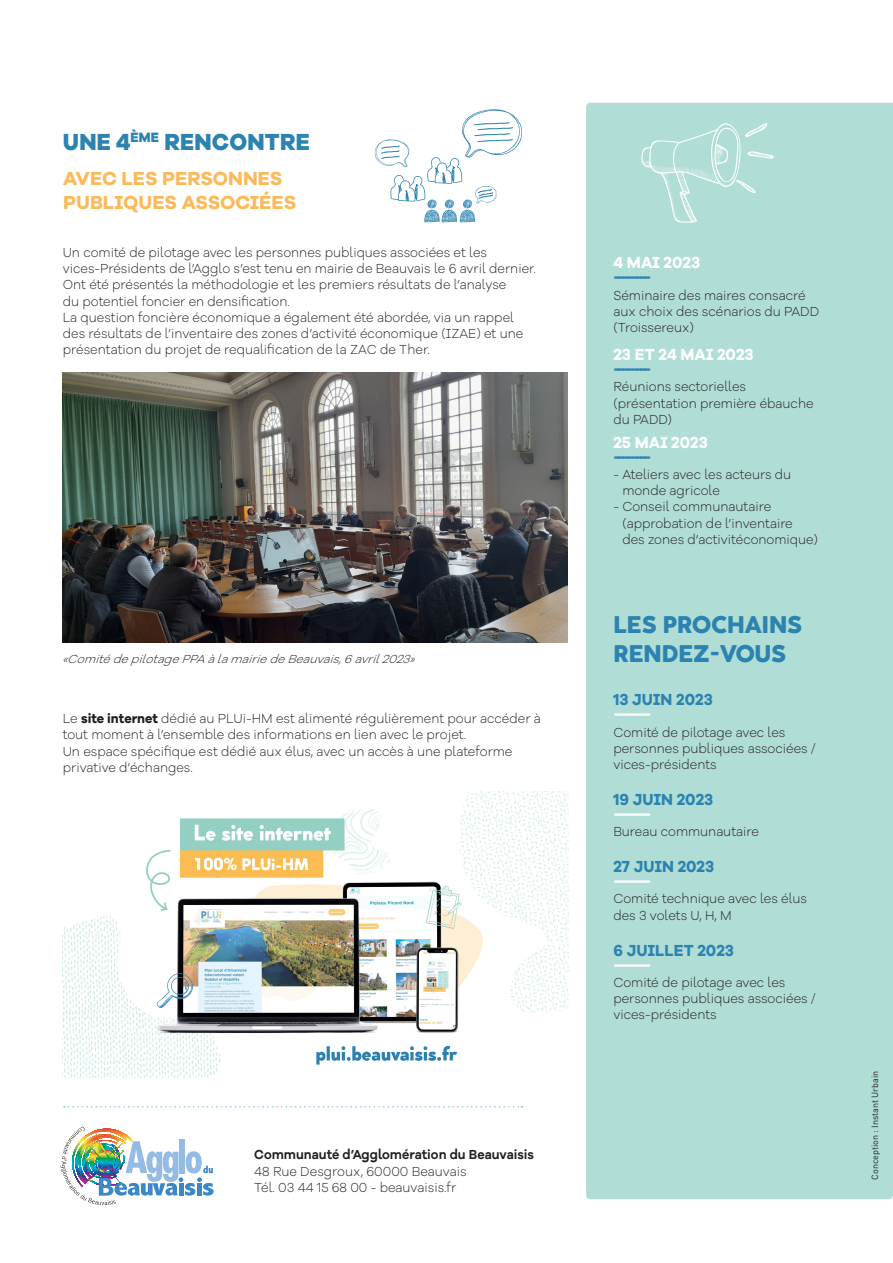
<style>
.page{position:relative;width:893px;height:1263px;background:#fff}
.page>*{position:absolute;margin:0;border:0;box-sizing:border-box;transform-origin:0 0}
.t1{font:800 24px/28.8px "Cocogoose Classic Trial";color:#2c83b0}
.t2{font:800 24px "Galano Grotesque Alt";letter-spacing:.01em;color:#2c83b0;scale:.95 1}
.t3{font:700 19.5px/23.4px "Galano Grotesque Alt";color:#fcb958}
.t4{font:700 16.5px "Galano Grotesque Alt";letter-spacing:.005em;color:#2c83b0;scale:.95 1}
.t5{font:700 16.5px "Galano Grotesque Alt";color:#fff;scale:.95 1}
.t6{font:300 13.5px/16.2px "Galano Grotesque Alt";color:#231f20;scale:.95 1}
.t7{font:italic 300 12px "Galano Grotesque Alt";color:#231f20}
.t8{font:9px "DINOT";color:#231f20}
.s1{font-style:inherit}
.s2{font-weight:700}
.s3{font-weight:600}
</style>
<div class="page">
<div style="left:586px;top:103px;width:307px;height:1096px;background:#b0ddd5"></div>
<svg style="left:60px;top:1127px;width:154px;height:78px"></svg>
<svg style="left:641px;top:115px;width:135px;height:108px;background:#b6dfd8"></svg>
<svg style="left:64px;top:1106px;width:458px;height:1px"></svg>
<svg style="left:374px;top:109px;width:149px;height:114px"></svg>
<img style="left:63px;top:792px;width:505px;height:286px">
<img style="left:62px;top:372px;width:506px;height:270px">
<p class="t2" style="left:63px;top:126px;width:262px">UNE 4<sup>ÈME</sup> RENCONTRE</p>
<p class="t3" style="left:63px;top:166px;width:235px">AVEC LES PERSONNES<br>PUBLIQUES ASSOCI<span class="s1">É</span>ES</p>
<p class="t6" style="left:63px;top:244px;width:500px">Un comité de pilotage avec les personnes publiques associées et les vices-Présidents de l’Agglo s’est tenu en mairie de Beauvais le 6 avril dernier.<br>Ont été présentés la méthodologie et les premiers résultats de l’analyse<br>du potentiel foncier en densification.<br>La question foncière économique a également été abordée, via un rappel des résultats de l’inventaire des zones d’activité économique (IZAE) et une présentation du projet de requalification de la ZAC de Ther.</p>
<p class="t7" style="left:62px;top:651px;width:358px">«ComitédepilotagePPAàlamairiedeBeauvais,6avril2023»</p>
<p class="t6" style="left:63px;top:710px;width:505px">Le <span class="s2">site internet</span> dédié au PLUi-HM est alimenté régulièrement pour accéder à tout moment à l’ensemble des informations en lien avec le projet.<br>Un espace spécifique est dédié aux élus, avec un accès à une plateforme privative d’échanges.</p>
<p class="t6" style="left:254px;top:1146px;width:296px"><span class="s3">Communauté d’Agglomération du Beauvaisis<br></span>48 Rue Desgroux, 60000 Beauvais<br>Tél. 03 44 15 68 00 - beauvaisis.fr</p>
<p class="t5" style="left:613px;top:252px;width:93px">4 MAI 2023</p>
<p class="t4" style="left:613px;top:267px;width:41px">--------</p>
<p class="t6" style="left:613px;top:286px;width:218px">Séminaire des maires consacré aux choix des scénarios du PADD (Troissereux)</p>
<p class="t5" style="left:613px;top:344px;width:149px">23 ET 24 MAI 2023</p>
<p class="t4" style="left:613px;top:359px;width:41px">--------</p>
<p class="t6" style="left:613px;top:378px;width:141px">Réunions sectorielles</p>
<p class="t6" style="left:613px;top:395px;width:212px">(présentation première ébauche du PADD)</p>
<p class="t5" style="left:613px;top:432px;width:101px">25 MAI 2023</p>
<p class="t4" style="left:613px;top:447px;width:41px">--------</p>
<p class="t6" style="left:622px;top:466px;width:179px;text-indent:-9px">- Ateliers avec les acteurs du monde agricole</p>
<p class="t6" style="left:622px;top:498px;width:207px;text-indent:-9px">- Conseil communautaire (approbation de l’inventaire des zones d’activitéconomique)</p>
<p class="t1" style="left:613px;top:609px;width:190px">LES PROCHAINS<br>RENDEZ-VOUS</p>
<p class="t4" style="left:613px;top:689px;width:106px">13 JUIN 2023</p>
<p class="t5" style="left:613px;top:704px;width:41px">--------</p>
<p class="t6" style="left:613px;top:723px;width:214px">Comité de pilotage avec les personnes publiques associées / vices-présidents</p>
<p class="t4" style="left:613px;top:789px;width:107px">19 JUIN 2023</p>
<p class="t5" style="left:613px;top:804px;width:41px">--------</p>
<p class="t6" style="left:613px;top:823px;width:155px">Bureau communautaire</p>
<p class="t4" style="left:613px;top:856px;width:108px">27 JUIN 2023</p>
<p class="t5" style="left:613px;top:871px;width:41px">--------</p>
<p class="t6" style="left:613px;top:890px;width:205px">Comité technique avec les élus des 3 volets U, H, M</p>
<p class="t4" style="left:613px;top:939px;width:128px">6 JUILLET 2023</p>
<p class="t5" style="left:613px;top:954px;width:41px">--------</p>
<p class="t6" style="left:613px;top:974px;width:214px">Comité de pilotage avec les personnes publiques associées / vices-présidents</p>
<p class="t8" style="left:869px;top:1179px;width:110px;rotate:-90deg">Conception : Instant Urbain</p>
</div>
